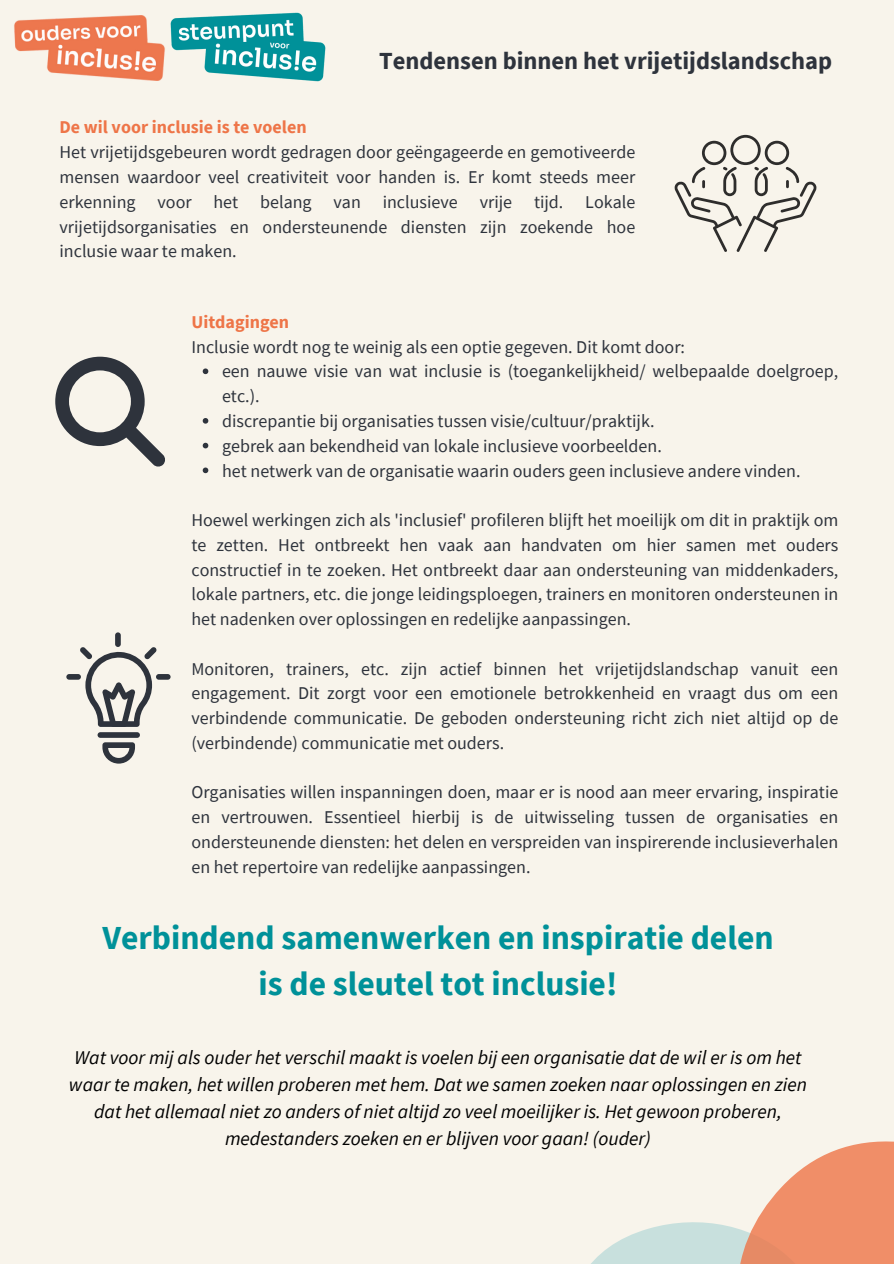
<style>
.page{position:relative;width:894px;height:1264px;background:#fff}
.page>*{position:absolute;margin:0;border:0;box-sizing:border-box;transform-origin:0 0}
.t1{font:700 33.6px/46.2px "Source Sans Pro";color:#009199;text-align:center}
.t2{font:700 24.45px "Source Sans Pro";color:#2e333c}
.t3{font:italic 19.5px/27px "Source Sans Pro";color:#000;text-align:center}
.t4{font:18px/24.8px "Source Sans Pro";color:#2e333c;text-align:justify}
.t5{font:700 18px "Source Sans Pro";color:#ee7548}
</style>
<div class="page">
<div style="left:0;top:0;width:893px;height:1263px;background:#f8f4eb"></div>
<svg style="left:592px;top:1141px;width:301px;height:122px"></svg>
<img style="left:14px;top:15px;width:151px;height:66px">
<img style="left:170px;top:12px;width:156px;height:70px">
<svg style="left:55px;top:357px;width:110px;height:110px"></svg>
<svg style="left:674px;top:135px;width:142px;height:117px"></svg>
<div style="left:115px;top:632px;width:6px;height:15px;background:#2e333c;border-radius:3px"></div>
<div style="left:156px;top:674px;width:14px;height:5px;background:#2e333c;border-radius:3px"></div>
<div style="left:66px;top:674px;width:15px;height:5px;background:#2e333c;border-radius:3px"></div>
<div style="left:97px;top:732px;width:43px;height:5px;background:#2e333c;border-radius:3px"></div>
<svg style="left:102px;top:742px;width:33px;height:21px"></svg>
<svg style="left:80px;top:647px;width:77px;height:80px"></svg>
<svg style="left:203px;top:368px;width:5px;height:6px"></svg>
<svg style="left:203px;top:418px;width:5px;height:5px"></svg>
<svg style="left:203px;top:443px;width:5px;height:5px"></svg>
<svg style="left:203px;top:467px;width:5px;height:6px"></svg>
<h2 class="t2" style="left:379px;top:45px;width:454px">Tendensen binnen het vrijetijdslandschap</h2>
<p class="t5" style="left:60px;top:116px;width:248px">De wil voor inclusie is te voelen</p>
<p class="t4" style="left:60px;top:139px;width:577px">Het vrijetijdsgebeuren wordt gedragen door geëngageerde en gemotiveerde mensen waardoor veel creativiteit voor handen is. Er komt steeds meer erkenning voor het belang van inclusieve vrije tijd. Lokale vrijetijdsorganisaties en ondersteunende diensten zijn zoekende hoe inclusie waar te maken.</p>
<p class="t5" style="left:191px;top:310px;width:99px">Uitdagingen</p>
<p class="t4" style="left:222px;top:334px;width:617px;text-align:left;text-indent:-31px">Inclusie wordt nog te weinig als een optie gegeven. Dit komt door:<br>een nauwe visie van wat inclusie is (toegankelijkheid/ welbepaalde doelgroep, etc.).<br>discrepantie bij organisaties tussen visie/cultuur/praktijk.<br>gebrek aan bekendheid van lokale inclusieve voorbeelden.<br>het netwerk van de organisatie waarin ouders geen inclusieve andere vinden.</p>
<p class="t4" style="left:191px;top:507px;width:648px">Hoewel werkingen zich als 'inclusief' profileren blijft het moeilijk om dit in praktijk om te zetten. Het ontbreekt hen vaak aan handvaten om hier samen met ouders constructief in te zoeken. Het ontbreekt daar aan ondersteuning van middenkaders, lokale partners, etc. die jonge leidingsploegen, trainers en monitoren ondersteunen in het nadenken over oplossingen en redelijke aanpassingen.</p>
<p class="t4" style="left:191px;top:656px;width:648px">Monitoren, trainers, etc. zijn actief binnen het vrijetijdslandschap vanuit een engagement. Dit zorgt voor een emotionele betrokkenheid en vraagt dus om een verbindende communicatie. De geboden ondersteuning richt zich niet altijd op de (verbindende) communicatie met ouders.</p>
<p class="t4" style="left:191px;top:779px;width:648px">Organisaties willen inspanningen doen, maar er is nood aan meer ervaring, inspiratie en vertrouwen. Essentieel hierbij is de uitwisseling tussen de organisaties en ondersteunende diensten: het delen en verspreiden van inspirerende inclusieverhalen en het repertoire van redelijke aanpassingen.</p>
<h1 class="t1" style="left:102px;top:913px;width:672px">Verbindend samenwerken en inspiratie delen is de sleutel tot inclusie!</h1>
<p class="t3" style="left:69px;top:1043px;width:739px">Wat voor mij als ouder het verschil maakt is voelen bij een organisatie dat de wil er is om het waar te maken, het willen proberen met hem. Dat we samen zoeken naar oplossingen en zien dat het allemaal niet zo anders of niet altijd zo veel moeilijker is. Het gewoon proberen, medestanders zoeken en er blijven voor gaan! (ouder)</p>
</div>
